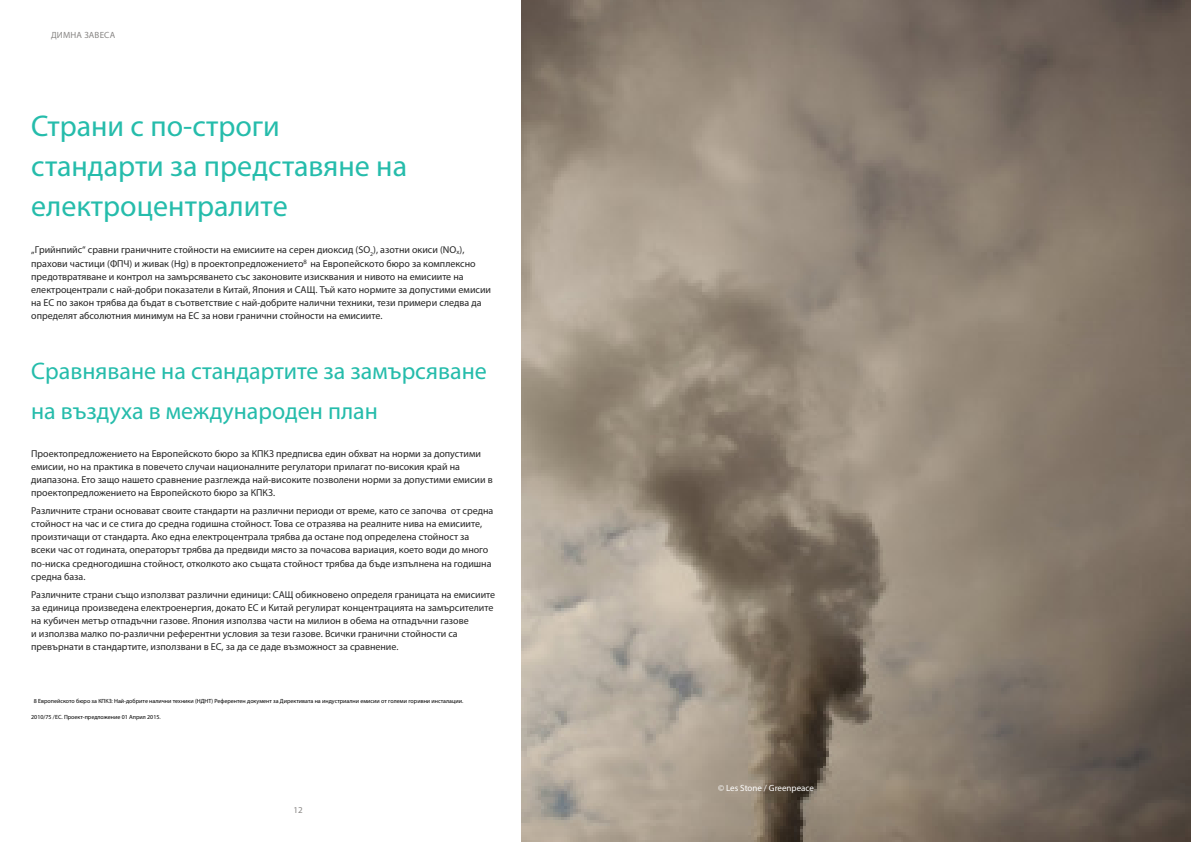
<style>
.page{position:relative;width:1191px;height:842px;background:#fff}
.page>*{position:absolute;margin:0;border:0;box-sizing:border-box;transform-origin:0 0}
.t1{font:30px/40px "Myriad Pro";color:#25bcab}
.t2{font:24px/40px "Myriad Pro";color:#25bcab}
.t3{font:10px/13px "Myriad Pro";color:#242424}
.t4{font:9px "Myriad Pro";color:#fff}
.t5{font:9px "Myriad Pro";letter-spacing:.02em;color:#888684}
.t6{font:6px "Myriad Pro";color:#000}
</style>
<div class="page">
<img style="left:522px;top:0;width:669px;height:842px">
<p class="t5" style="left:51px;top:29px;width:66px">ДИМНА ЗАВЕСА</p>
<h1 class="t1" style="left:31px;top:106px;width:377px">Страни с по-строги стандарти за представяне на електроцентралите</h1>
<p class="t3" style="left:31px;top:242px;width:446px;line-height:14px">„Грийнпийс“ сравни граничните стойности на емисиите на серен диоксид (SO<sub>2</sub>), азотни окиси (NO<sub>x</sub>), прахови частици (ФПЧ) и живак (Hg) в проектопредложението<sup>8</sup> на Европейското бюро за комплексно</p>
<p class="t3" style="left:31px;top:270px;width:461px">предотвратяване и контрол на замърсяването със законовите изисквания и нивото на емисиите на електроцентрали с най-добри показатели в Китай, Япония и САЩ. Тъй като нормите за допустими емисии на ЕС по закон трябва да бъдат в съответствие с най-добрите налични техники, тези примери следва да определят абсолютния минимум на ЕС за нови гранични стойности на емисиите.</p>
<h2 class="t2" style="left:31px;top:351px;width:457px">Сравняване на стандартите за замърсяване на въздуха в международен план</h2>
<p class="t3" style="left:31px;top:447px;width:463px">Проектопредложението на Европейското бюро за КПКЗ предписва един обхват на норми за допустими емисии, но на практика в повечето случаи националните регулатори прилагат по-високия край на диапазона. Ето защо нашето сравнение разглежда най-високите позволени норми за допустими емисии в проектопредложението на Европейското бюро за КПКЗ.</p>
<p class="t3" style="left:31px;top:504px;width:464px">Различните страни основават своите стандарти на различни периоди от време, като се започва от средна стойност на час и се стига до средна годишна стойност. Това се отразява на реалните нива на емисиите, произтичащи от стандарта. Ако една електроцентрала трябва да остане под определена стойност за всеки час от годината, операторът трябва да предвиди място за почасова вариация, което води до много по-ниска средногодишна стойност, отколкото ако същата стойност трябва да бъде изпълнена на годишна средна база.</p>
<p class="t3" style="left:31px;top:588px;width:465px">Различните страни също използват различни единици: САЩ обикновено определя границата на емисиите за единица произведена електроенергия, докато ЕС и Китай регулират концентрацията на замърсителите на кубичен метър отпадъчни газове. Япония използва части на милион в обема на отпадъчни газове<br>и използва малко по-различни референтни условия за тези газове. Всички гранични стойности са превърнати в стандартите, използвани в ЕС, за да се даде възможност за сравнение.</p>
<p class="t6" style="left:34px;top:698px;width:431px">8 Европейското бюро за КПКЗ: Най-добрите налични техники (НДНТ) Референтен документ за Директивата на индустриални емисии от големи горивни инсталации.</p>
<p class="t6" style="left:31px;top:713px;width:131px">2010/75 /ЕС. Проект-предложение 01 Април 2015.</p>
<p class="t5" style="left:294px;top:805px;width:11px">12</p>
<p class="t4" style="left:718px;top:782px;width:97px">© Les Stone / Greenpeace</p>
</div>
